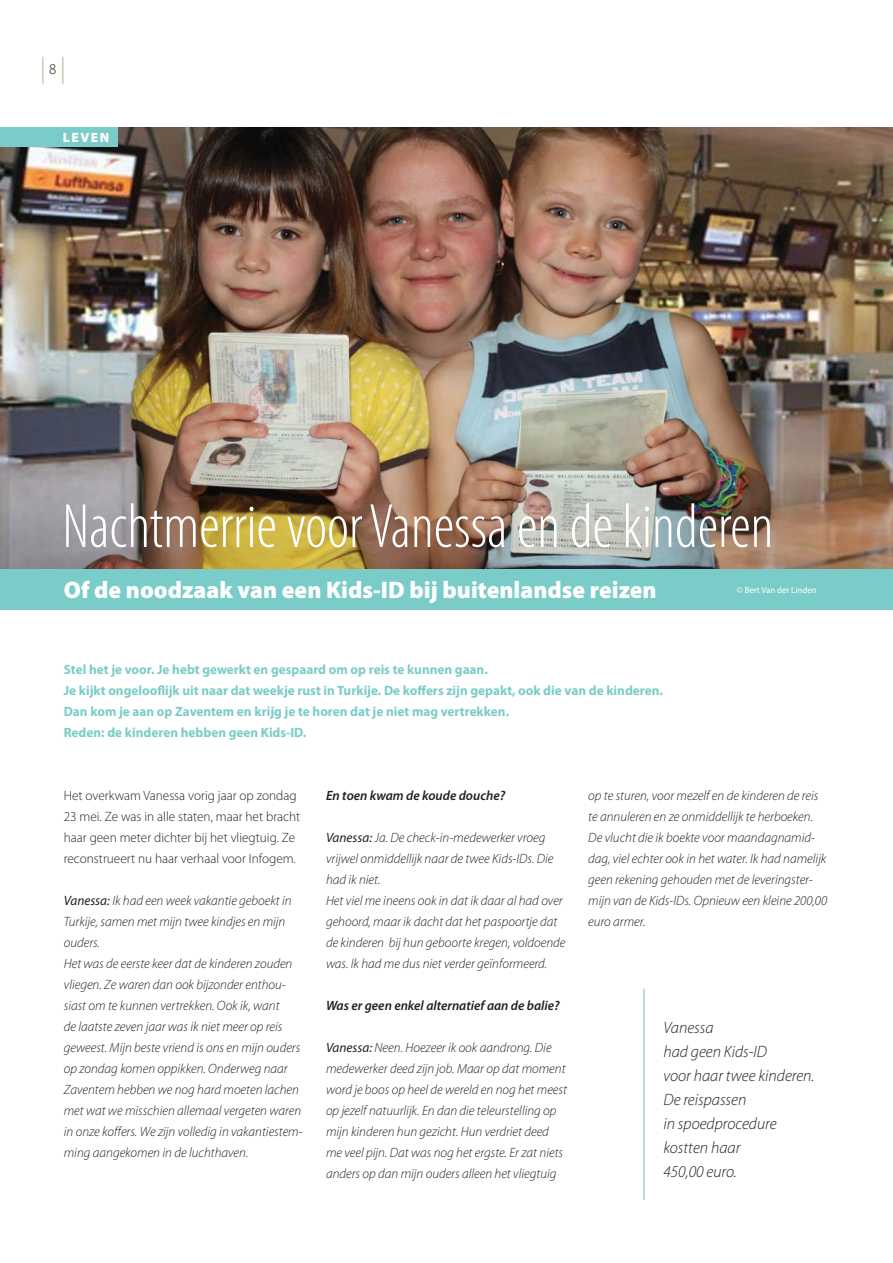
<style>
.page{position:relative;width:893px;height:1263px;background:#fff}
.page>*{position:absolute;margin:0;border:0;box-sizing:border-box;transform-origin:0 0}
.t1{font:300 condensed 63px "Myriad Pro";color:#fff}
.t2{font:300 27px "Myriad Pro";color:#c3baa1}
.t3{font:900 24px "Myriad Pro";color:#fff}
.t4{font:italic 300 16.5px/24px "Myriad Pro";color:#231f20}
.t5{font:italic 300 13.5px/21px "Myriad Pro";color:#231f20}
.t6{font:700 13.5px/21px "Myriad Pro";color:#7accc8}
.t7{font:300 13.5px/21px "Myriad Pro";color:#231f20}
.t8{font:italic 600 13.5px "Myriad Pro";color:#231f20}
.t9{font:900 13.5px "Myriad Pro";letter-spacing:.11em;color:#fff}
.t10{font:9px "Myriad Pro";color:#fff}
.s1{font-size:15px;color:#231f20}
.s2{font-weight:400}
</style>
<div class="page">
<img style="left:0;top:128px;width:893px;height:441px">
<div style="left:0;top:128px;width:117px;height:19px;background:#7accc8"></div>
<div style="left:0;top:569px;width:893px;height:41px;background:#7accc8"></div>
<hr style="left:643px;top:989px;width:2px;height:211px;background:#a2d6bb">
<h2 class="t2" style="left:40px;top:58px;width:27px">|<span class="s1">8</span>|</h2>
<p class="t9" style="left:63px;top:133px;width:48px">LEVEN</p>
<h1 class="t1" style="left:62px;top:502px;width:713px">Nachtmerrie voor Vanessa en de kinderen</h1>
<p class="t10" style="left:737px;top:587px;width:81px">© Bert Van der Linden</p>
<h3 class="t3" style="left:64px;top:581px;width:594px">Of de noodzaak van een Kids-ID bij buitenlandse reizen</h3>
<p class="t6" style="left:64px;top:660px;width:601px">Stel het je voor. Je hebt gewerkt en gespaard om op reis te kunnen gaan.<br>Je kijkt ongelooflijk uit naar dat weekje rust in Turkije. De koffers zijn gepakt, ook die van de kinderen.<br>Dan kom je aan op Zaventem en krijg je te horen dat je niet mag vertrekken.<br>Reden: de kinderen hebben geen Kids-ID.</p>
<p class="t7" style="left:64px;top:786px;width:238px">Het overkwam Vanessa vorig jaar op zondag 23 mei. Ze was in alle staten, maar het bracht haar geen meter dichter bij het vliegtuig. Ze reconstrueert nu haar verhaal voor Infogem.</p>
<p class="t5" style="left:64px;top:891px;width:240px"><span class="s2">Vanessa:</span> Ik had een week vakantie geboekt in Turkije, samen met mijn twee kindjes en mijn ouders.<br>Het was de eerste keer dat de kinderen zouden vliegen. Ze waren dan ook bijzonder enthou&shy;siast om te kunnen vertrekken. Ook ik, want<br>de laatste zeven jaar was ik niet meer op reis geweest. Mijn beste vriend is ons en mijn ouders op zondag komen oppikken. Onderweg naar Zaventem hebben we nog hard moeten lachen met wat we misschien allemaal vergeten waren in onze koffers. We zijn volledig in vakantiestem&shy;ming aangekomen in de luchthaven.</p>
<p class="t8" style="left:326px;top:790px;width:181px">En toen kwam de koude douche?</p>
<p class="t5" style="left:326px;top:828px;width:241px"><span class="s2">Vanessa:</span> Ja. De check-in-medewerker vroeg vrijwel onmiddellijk naar de twee Kids-IDs. Die had ik niet.<br>Het viel me ineens ook in dat ik daar al had over gehoord, maar ik dacht dat het paspoortje dat de kinderen bij hun geboorte kregen, voldoende was. Ik had me dus niet verder geïnformeerd.</p>
<p class="t8" style="left:326px;top:1000px;width:235px">Was er geen enkel alternatief aan de balie?</p>
<p class="t5" style="left:326px;top:1038px;width:242px"><span class="s2">Vanessa:</span> Neen. Hoezeer ik ook aandrong. Die medewerker deed zijn job. Maar op dat moment word je boos op heel de wereld en nog het meest op jezelf natuurlijk. En dan die teleurstelling op mijn kinderen hun gezicht. Hun verdriet deed me veel pijn. Dat was nog het ergste. Er zat niets anders op dan mijn ouders alleen het vliegtuig</p>
<p class="t5" style="left:588px;top:786px;width:240px">op te sturen, voor mezelf en de kinderen de reis te annuleren en ze onmiddellijk te herboeken.<br>De vlucht die ik boekte voor maandagnamid&shy;dag, viel echter ook in het water. Ik had namelijk geen rekening gehouden met de leveringster&shy;mijn van de Kids-IDs. Opnieuw een kleine 200,00 euro armer.</p>
<p class="t4" style="left:663px;top:1017px;width:153px">Vanessa<br>had geen Kids-ID<br>voor haar twee kinderen.<br>De reispassen<br>in spoedprocedure kostten haar<br>450,00 euro.</p>
</div>
